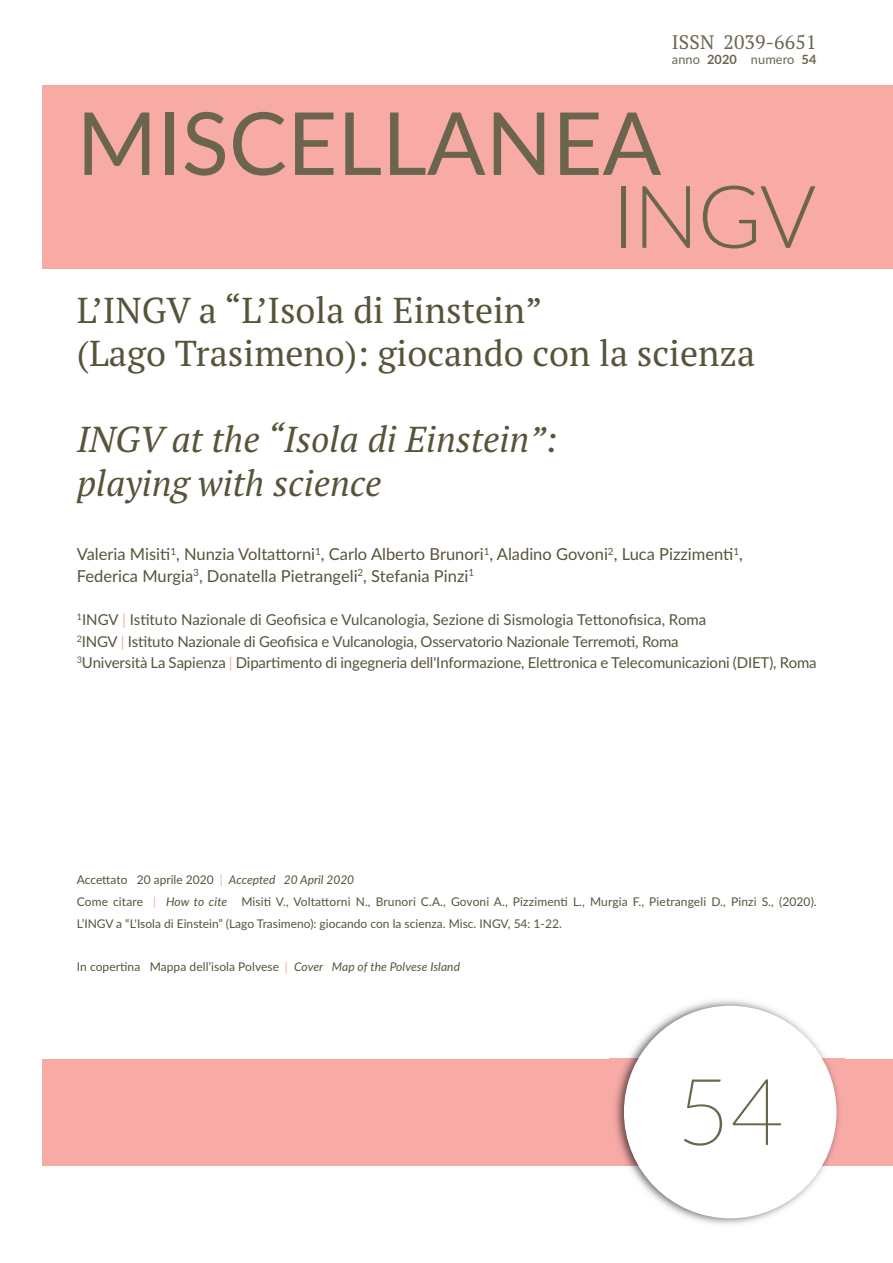
<style>
.page{position:relative;width:893px;height:1263px;background:#fff}
.page>*{position:absolute;margin:0;border:0;box-sizing:border-box;transform-origin:0 0}
.t1{font:100 93px "Lato";color:#6a654c}
.t2{font:87px/72.9px "Lato";color:#6a654c}
.t3{font:36px/43.2px "PT Serif";color:#585439}
.t4{font:italic 36px/43.2px "PT Serif";color:#585439}
.t5{font:19.5px "PT Serif";letter-spacing:.01em;color:#6a654c}
.t6{font:16.5px/21.6px "Lato";color:#585439}
.t7{font:15px "Lato";letter-spacing:-.01em;color:#585439}
.t8{font:12.75px "Lato";letter-spacing:.01em;color:#6a654c}
.t9{font:12px/21.6px "Lato";color:#585439}
.s1{font-weight:700}
.s2{font-weight:300}
.s3{color:#f8aaa5}
.s4{font-style:italic}
</style>
<div class="page">
<div style="left:43px;top:1059px;width:850px;height:106px;background:#f8aaa5"></div>
<img style="left:609px;top:1000px;width:236px;height:225px">
<div style="left:624px;top:1006px;width:212px;height:212px;background:#fff;border-radius:50%"></div>
<div style="left:43px;top:85px;width:850px;height:184px;background:#f8aaa5"></div>
<p class="t5" style="left:672px;top:34px;width:146px">ISSN 2039-6651</p>
<p class="t8" style="left:672px;top:55px;width:146px">anno <span class="s1">2020</span> numero <span class="s1">54</span></p>
<p class="t2" style="left:612px;top:114px;width:206px;text-indent:-535px">MISCELLANEA<br><span class="s2">INGV</span></p>
<p class="t3" style="left:77px;top:291px;width:680px">L’INGV a “L’Isola di Einstein”<br>(Lago Trasimeno): giocando con la scienza</p>
<p class="t4" style="left:77px;top:421px;width:482px">INGV at the “Isola di Einstein”: playing with science</p>
<p class="t6" style="left:77px;top:545px;width:668px">Valeria Misiti<sup>1</sup>, Nunzia Voltattorni<sup>1</sup>, Carlo Alberto Brunori<sup>1</sup>, Aladino Govoni<sup>2</sup>, Luca Pizzimenti<sup>1</sup>,<br>Federica Murgia<sup>3</sup>, Donatella Pietrangeli<sup>2</sup>, Stefania Pinzi<sup>1</sup></p>
<p class="t7" style="left:77px;top:614px;width:631px"><sup>1</sup>INGV <span class="s3">|</span> Istituto Nazionale di Geofisica e Vulcanologia, Sezione di Sismologia Tettonofisica, Roma</p>
<p class="t7" style="left:77px;top:636px;width:603px"><sup>2</sup>INGV <span class="s3">|</span> Istituto Nazionale di Geofisica e Vulcanologia, Osservatorio Nazionale Terremoti, Roma</p>
<p class="t7" style="left:77px;top:657px;width:741px"><sup>3</sup>Università La Sapienza <span class="s3">|</span> Dipartimento di ingegneria dell'Informazione, Elettronica e Telecomunicazioni (DIET), Roma</p>
<p class="t9" style="left:77px;top:870px;width:279px">Accettato 20 aprile 2020 <span class="s3">|</span> <span class="s4">Accepted 20 April 2020</span></p>
<p class="t9" style="left:77px;top:892px;width:741px">Come citare <span class="s3">|</span> <span class="s4">How to cite</span> Misiti V., Voltattorni N., Brunori C.A., Govoni A., Pizzimenti L., Murgia F., Pietrangeli D., Pinzi S., (2020).<br>L’INGV a “L'Isola di Einstein” (Lago Trasimeno): giocando con la scienza. Misc. INGV, 54: 1-22.</p>
<p class="t9" style="left:77px;top:957px;width:385px">In copertina Mappa dell’isola Polvese <span class="s3">|</span> <span class="s4">Cover Map of the Polvese Island</span></p>
<p class="t1" style="left:676px;top:1058px;width:109px">54</p>
</div>
